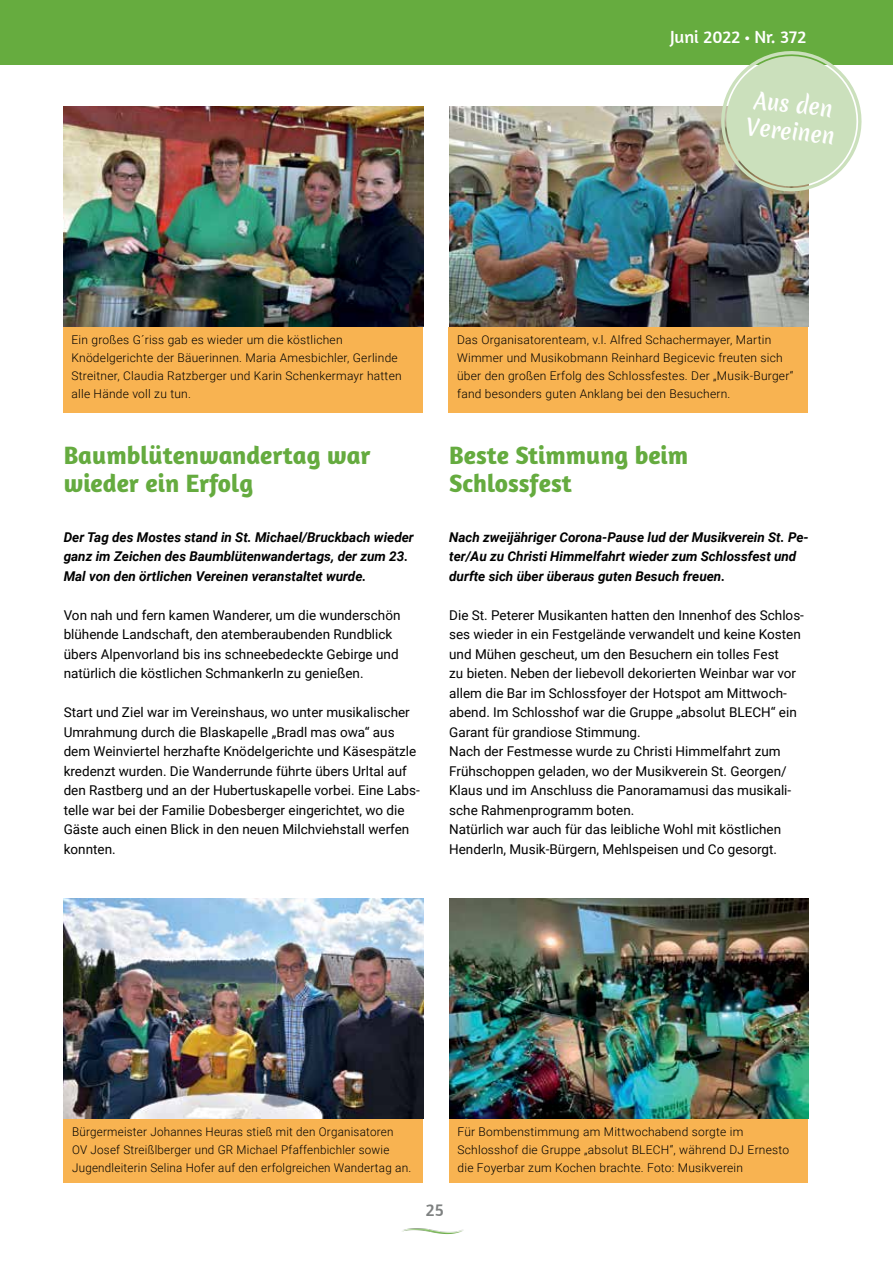
<style>
.page{position:relative;width:893px;height:1263px;background:#fff}
.page>*{position:absolute;margin:0;border:0;box-sizing:border-box;transform-origin:0 0}
.t1{font:700 25.5px/28.5px "Amaranth";color:#65ab3f}
.t2{font:22.5px/27px "Merienda One";color:#fff;scale:.9 1}
.t3{font:18px "Amaranth";color:#fff}
.t4{font:18px "Amaranth";color:#7e8181}
.t5{font:13.5px/19.5px "Roboto";color:#000}
.t6{font:italic 700 13.5px/19.5px "Roboto";color:#000}
.t7{font:300 12px/18px "Roboto";letter-spacing:.02em;color:#000}
.s1{font-family:"Myriad Pro"}
</style>
<div class="page">
<div style="left:0;top:0;width:893px;height:64px;background:#66ac3f"></div>
<img style="left:402px;top:1228px;width:62px;height:7px">
<div style="left:449px;top:327px;width:359px;height:85px;background:#f8b351"></div>
<img style="left:449px;top:106px;width:360px;height:221px">
<div style="left:63px;top:327px;width:360px;height:85px;background:#f8b351"></div>
<img style="left:63px;top:106px;width:360px;height:221px">
<div style="left:64px;top:1119px;width:359px;height:63px;background:#f8b351"></div>
<img style="left:64px;top:898px;width:359px;height:221px">
<div style="left:449px;top:1119px;width:358px;height:63px;background:#f8b351"></div>
<img style="left:449px;top:898px;width:360px;height:221px">
<svg style="left:716px;top:51px;width:151px;height:146px"></svg>
<h3 class="t3" style="left:670px;top:26px;width:138px">Juni 2022 <span class="s1">•</span> Nr. 372</h3>
<h2 class="t2" style="left:751px;top:86px;width:100px;rotate:6deg">Aus den<br>Vereinen</h2>
<p class="t7" style="left:72px;top:331px;width:332px">Ein großes G´riss gab es wieder um die köstlichen Knödelgerichte der Bäuerinnen. Maria Amesbichler, Gerlinde Streitner, Claudia Ratzberger und Karin Schenkermayr hatten alle Hände voll zu tun.</p>
<h1 class="t1" style="left:64px;top:440px;width:308px">Baumblütenwandertag war wieder ein Erfolg</h1>
<p class="t6" style="left:64px;top:526px;width:352px">Der Tag des Mostes stand in St. Michael/Bruckbach wieder ganz im Zeichen des Baumblütenwandertags, der zum 23.<br>Mal von den örtlichen Vereinen veranstaltet wurde.</p>
<p class="t5" style="left:64px;top:604px;width:338px">Von nah und fern kamen Wanderer, um die wunderschön blühende Landschaft, den atemberaubenden Rundblick übers Alpenvorland bis ins schneebedeckte Gebirge und natürlich die köstlichen Schmankerln zu genießen.</p>
<p class="t5" style="left:64px;top:702px;width:358px">Start und Ziel war im Vereinshaus, wo unter musikalischer Umrahmung durch die Blaskapelle „Bradl mas owa“ aus dem Weinviertel herzhafte Knödelgerichte und Käsespätzle kredenzt wurden. Die Wanderrunde führte übers Urltal auf den Rastberg und an der Hubertuskapelle vorbei. Eine Labs&shy;telle war bei der Familie Dobesberger eingerichtet, wo die Gäste auch einen Blick in den neuen Milchviehstall werfen konnten.</p>
<p class="t7" style="left:457px;top:331px;width:338px">Das Organisatorenteam, v.l. Alfred Schachermayer, Martin Wimmer und Musikobmann Reinhard Begicevic freuten sich über den großen Erfolg des Schlossfestes. Der „Musik-Burger“ fand besonders guten Anklang bei den Besuchern.</p>
<h1 class="t1" style="left:449px;top:440px;width:241px">Beste Stimmung beim<br>Schlossfest</h1>
<p class="t6" style="left:449px;top:526px;width:361px">Nach zweijähriger Corona-Pause lud der Musikverein St. Pe&shy;ter/Au zu Christi Himmelfahrt wieder zum Schlossfest und durfte sich über überaus guten Besuch freuen.</p>
<p class="t5" style="left:449px;top:604px;width:356px">Die St. Peterer Musikanten hatten den Innenhof des Schlos&shy;ses wieder in ein Festgelände verwandelt und keine Kosten und Mühen gescheut, um den Besuchern ein tolles Fest<br>zu bieten. Neben der liebevoll dekorierten Weinbar war vor allem die Bar im Schlossfoyer der Hotspot am Mittwoch&shy;abend. Im Schlosshof war die Gruppe „absolut BLECH“ ein Garant für grandiose Stimmung.<br>Nach der Festmesse wurde zu Christi Himmelfahrt zum Frühschoppen geladen, wo der Musikverein St. Georgen/ Klaus und im Anschluss die Panoramamusi das musikali&shy;sche Rahmenprogramm boten.<br>Natürlich war auch für das leibliche Wohl mit köstlichen Henderln, Musik-Bürgern, Mehlspeisen und Co gesorgt.</p>
<p class="t7" style="left:72px;top:1122px;width:341px">Bürgermeister Johannes Heuras stieß mit den Organisatoren<br>OV Josef Streißlberger und GR Michael Pfaffenbichler sowie<br>Jugendleiterin Selina Hofer auf den erfolgreichen Wandertag an.</p>
<p class="t7" style="left:457px;top:1122px;width:333px">Für Bombenstimmung am Mittwochabend sorgte im<br>Schlosshof die Gruppe „absolut BLECH“, während DJ Ernesto die Foyerbar zum Kochen brachte. Foto: Musikverein</p>
<h3 class="t4" style="left:426px;top:1199px;width:20px">25</h3>
</div>
